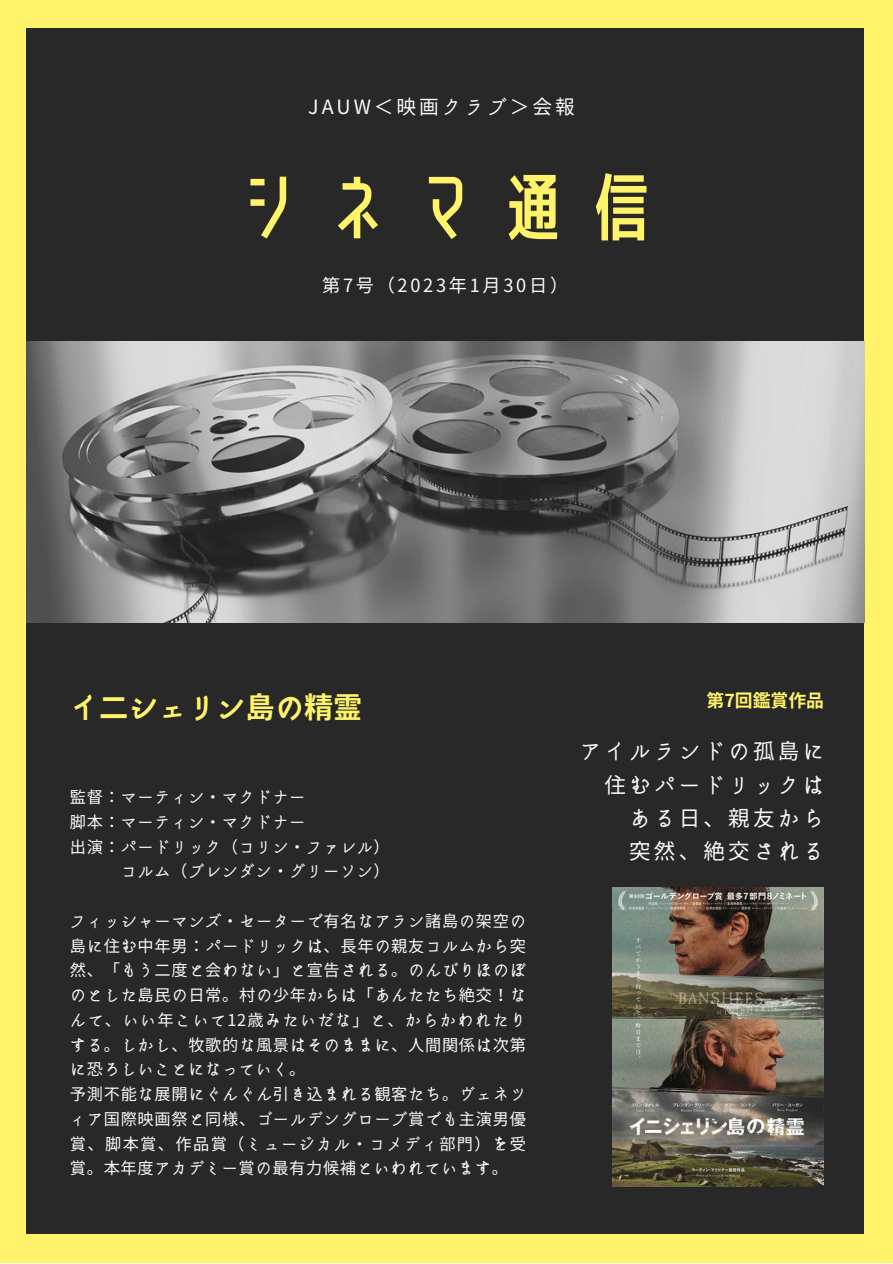
<style>
.page{position:relative;width:893px;height:1264px;background:#fff}
.page>*{position:absolute;margin:0;border:0;box-sizing:border-box;transform-origin:0 0}
.t1{font:74.4px "Senobi Gothic Medium";letter-spacing:.19em;color:#fff36a}
.t2{font:700 29.25px "irohakaku C";color:#fff36a}
.t3{font:21.6px/33.3px "irohakaku C";letter-spacing:.15em;color:#f9f9f9;text-align:right}
.t4{font:19.65px "irohakaku C";letter-spacing:.15em;color:#f9f9f9}
.t5{font:18.15px "irohakaku C";letter-spacing:.15em;color:#f9f9f9}
.t6{font:700 17.85px "irohakaku C";color:#fff36a}
.t7{font:16.2px/24.8px "irohakaku C";letter-spacing:.04em;color:#f9f9f9}
</style>
<div class="page">
<div style="left:0;top:0;width:892px;height:1262px;background:#fff36a"></div>
<div style="left:27px;top:29px;width:836px;height:1205px;background:#282828"></div>
<img style="left:27px;top:341px;width:837px;height:281px">
<img style="left:612px;top:887px;width:211px;height:299px">
<p class="t4" style="left:308px;top:92px;width:268px">JAUW＜映画クラブ＞会報</p>
<h1 class="t1" style="left:231px;top:156px;width:429px">シネマ通信</h1>
<p class="t5" style="left:322px;top:272px;width:247px">第7号（2023年1月30日）</p>
<h2 class="t2" style="left:70px;top:686px;width:294px">イ二シェリン島の精霊</h2>
<p class="t7" style="left:70px;top:784px;width:237px">監督：マーティン・マクドナー</p>
<p class="t7" style="left:70px;top:809px;width:237px">脚本：マーティン・マクドナー</p>
<p class="t7" style="left:70px;top:834px;width:321px">出演：パードリック（コリン・ファレル）</p>
<p class="t7" style="left:120px;top:858px;width:271px">コルム（ブレンダン・グリーソン）</p>
<p class="t7" style="left:70px;top:908px;width:457px">フィッシャーマンズ・セーターで有名なアラン諸島の架空の島に住む中年男：パードリックは、長年の親友コルムから突然、「もう二度と会わない」と宣告される。のんびりほのぼのとした島民の日常。村の少年からは「あんたたち絶交！なんて、いい年こいて12歳みたいだな」と、からかわれたりする。しかし、牧歌的な風景はそのままに、人間関係は次第に恐ろしいことになっていく。<br>予測不能な展開にぐんぐん引き込まれる観客たち。ヴェネツィア国際映画祭と同様、ゴールデングローブ賞でも主演男優賞、脚本賞、作品賞（ミュージカル・コメディ部門）を受賞。本年度アカデミー賞の最有力候補といわれています。</p>
<p class="t6" style="left:706px;top:688px;width:119px">第7回鑑賞作品</p>
<h3 class="t3" style="left:579px;top:734px;width:246px">アイルランドの孤島に住むパードリックはある日、親友から<br>突然、絶交される</h3>
</div>
